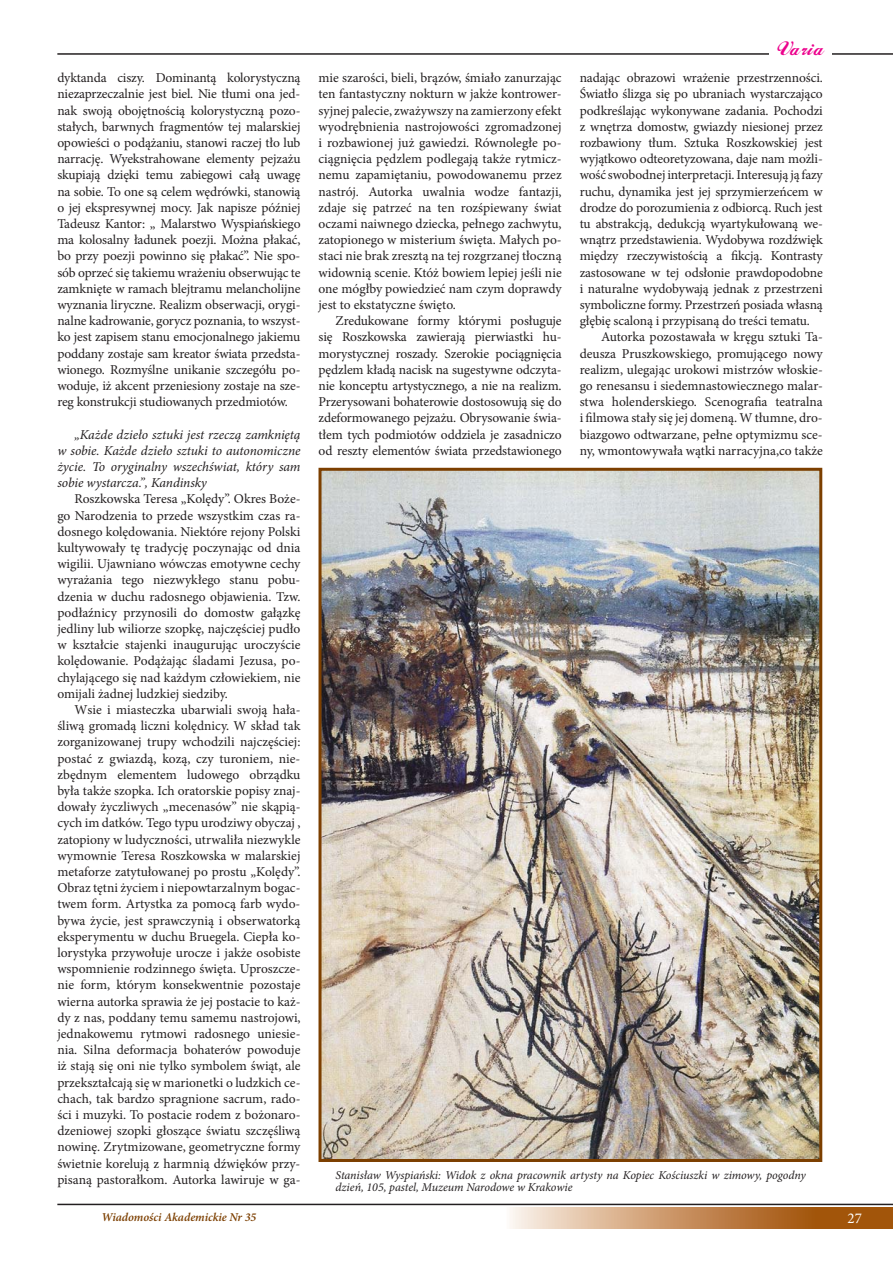
<style>
.page{position:relative;width:893px;height:1263px;background:#fff}
.page>*{position:absolute;margin:0;border:0;box-sizing:border-box;transform-origin:0 0}
.t1{font:18px "FL Starogrecki 1";letter-spacing:.01em;color:#ec008c}
.t2{font:15px "Minion Pro";color:#fff}
.t3{font:13.5px/16.2px "Minion Pro";letter-spacing:-.01em;color:#231f20;text-align:justify}
.t4{font:italic 13.5px/16.2px "Minion Pro";letter-spacing:-.01em;color:#231f20;text-align:justify}
.t5{font:italic 12px/12px "Minion Pro";letter-spacing:-.005em;color:#231f20}
.t6{font:italic 600 12px "Minion Pro";color:#7c3f00}
</style>
<div class="page">
<svg style="left:510px;top:1208px;width:372px;height:21px;background:#c69161"></svg>
<hr style="left:57px;top:1204px;width:836px;height:1px;background:#231f20">
<hr style="left:57px;top:53px;width:836px;height:2px;background:#231f20">
<div style="left:882px;top:1208px;width:11px;height:21px;background:#a2550a"></div>
<div style="left:769px;top:44px;width:62px;height:20px;background:#fff"></div>
<img style="left:322px;top:472px;width:496px;height:686px">
<div style="left:318px;top:468px;width:504px;height:694px;border:3px solid #7c3f00"></div>
<p class="t3" style="left:57px;top:71px;width:245px">dyktanda ciszy. Dominantą kolorystyczną niezaprzeczalnie jest biel. Nie tłumi ona jed&shy;nak swoją obojętnością kolorystyczną pozo&shy;stałych, barwnych fragmentów tej malarskiej opowieści o podążaniu, stanowi raczej tło lub narrację. Wyekstrahowane elementy pejzażu skupiają dzięki temu zabiegowi całą uwagę na sobie. To one są celem wędrówki, stanowią o jej ekspresywnej mocy. Jak napisze później Tadeusz Kantor: „ Malarstwo Wyspiańskiego ma kolosalny ładunek poezji. Można płakać, bo przy poezji powinno się płakać”. Nie spo&shy;sób oprzeć się takiemu wrażeniu obserwując te zamknięte w ramach blejtramu melancholijne wyznania liryczne. Realizm obserwacji, orygi&shy;nalne kadrowanie, gorycz poznania, to wszyst&shy;ko jest zapisem stanu emocjonalnego jakiemu poddany zostaje sam kreator świata przedsta&shy;wionego. Rozmyślne unikanie szczegółu po&shy;woduje, iż akcent przeniesiony zostaje na sze&shy;reg konstrukcji studiowanych przedmiotów.</p>
<p class="t4" style="left:57px;top:427px;width:245px;text-indent:17px">„Każde dzieło sztuki jest rzeczą zamkniętą w sobie. Każde dzieło sztuki to autonomiczne życie. To oryginalny wszechświat, który sam sobie wystarcza.”, Kandinsky</p>
<p class="t3" style="left:57px;top:492px;width:245px;text-indent:17px">Roszkowska Teresa „Kolędy”. Okres Boże&shy;go Narodzenia to przede wszystkim czas ra&shy;dosnego kolędowania. Niektóre rejony Polski kultywowały tę tradycję poczynając od dnia wigilii. Ujawniano wówczas emotywne cechy wyrażania tego niezwykłego stanu pobu&shy;dzenia w duchu radosnego objawienia. Tzw. podłaźnicy przynosili do domostw gałązkę jedliny lub wiliorze szopkę, najczęściej pudło w kształcie stajenki inaugurując uroczyście kolędowanie. Podążając śladami Jezusa, po&shy;chylającego się nad każdym człowiekiem, nie omijali żadnej ludzkiej siedziby.</p>
<p class="t3" style="left:57px;top:703px;width:245px;text-indent:17px">Wsie i miasteczka ubarwiali swoją hała&shy;śliwą gromadą liczni kolędnicy. W skład tak zorganizowanej trupy wchodzili najczęściej: postać z gwiazdą, kozą, czy turoniem, nie&shy;zbędnym elementem ludowego obrządku była także szopka. Ich oratorskie popisy znaj&shy;dowały życzliwych „mecenasów” nie skąpią&shy;cych im datków. Tego typu urodziwy obyczaj , zatopiony w ludyczności, utrwaliła niezwykle wymownie Teresa Roszkowska w malarskiej metaforze zatytułowanej po prostu „Kolędy”.<br>Obraz tętni życiem i niepowtarzalnym bogac&shy;twem form. Artystka za pomocą farb wydo&shy;bywa życie, jest sprawczynią i obserwatorką eksperymentu w duchu Bruegela. Ciepła ko&shy;lorystyka przywołuje urocze i jakże osobiste wspomnienie rodzinnego święta. Uproszcze&shy;nie form, którym konsekwentnie pozostaje wierna autorka sprawia że jej postacie to każ&shy;dy z nas, poddany temu samemu nastrojowi, jednakowemu rytmowi radosnego uniesie&shy;nia. Silna deformacja bohaterów powoduje iż stają się oni nie tylko symbolem świąt, ale przekształcają się w marionetki o ludzkich ce&shy;chach, tak bardzo spragnione sacrum, rado&shy;ści i muzyki. To postacie rodem z bożonaro&shy;dzeniowej szopki głoszące światu szczęśliwą nowinę. Zrytmizowane, geometryczne formy świetnie korelują z harmnią dźwięków przy&shy;pisaną pastorałkom. Autorka lawiruje w ga-</p>
<p class="t3" style="left:318px;top:71px;width:245px">mie szarości, bieli, brązów, śmiało zanurzając ten fantastyczny nokturn w jakże kontrower&shy;syjnej palecie, zważywszy na zamierzony efekt wyodrębnienia nastrojowości zgromadzonej i rozbawionej już gawiedzi. Równoległe po&shy;ciągnięcia pędzlem podlegają także rytmicz&shy;nemu zapamiętaniu, powodowanemu przez nastrój. Autorka uwalnia wodze fantazji, zdaje się patrzeć na ten rozśpiewany świat oczami naiwnego dziecka, pełnego zachwytu, zatopionego w misterium święta. Małych po&shy;staci nie brak zresztą na tej rozgrzanej tłoczną widownią scenie. Któż bowiem lepiej jeśli nie one mógłby powiedzieć nam czym doprawdy jest to ekstatyczne święto.</p>
<p class="t3" style="left:318px;top:314px;width:245px;text-indent:17px">Zredukowane formy którymi posługuje się Roszkowska zawierają pierwiastki hu&shy;morystycznej roszady. Szerokie pociągnięcia pędzlem kładą nacisk na sugestywne odczyta&shy;nie konceptu artystycznego, a nie na realizm.<br>Przerysowani bohaterowie dostosowują się do zdeformowanego pejzażu. Obrysowanie świa&shy;tłem tych podmiotów oddziela je zasadniczo od reszty elementów świata przedstawionego</p>
<h1 class="t1" style="left:777px;top:44px;width:47px">Varia</h1>
<p class="t3" style="left:580px;top:71px;width:245px">nadając obrazowi wrażenie przestrzenności.</p>
<p class="t3" style="left:580px;top:87px;width:245px">Światło ślizga się po ubraniach wystarczająco</p>
<p class="t3" style="left:580px;top:103px;width:245px">podkreślając wykonywane zadania. Pochodzi</p>
<p class="t3" style="left:580px;top:119px;width:245px">z wnętrza domostw, gwiazdy niesionej przez</p>
<p class="t3" style="left:580px;top:136px;width:244px">rozbawiony tłum. Sztuka Roszkowskiej jest</p>
<p class="t3" style="left:580px;top:152px;width:245px">wyjątkowo odteoretyzowana, daje nam możli-</p>
<p class="t3" style="left:580px;top:168px;width:245px">wość swobodnej interpretacji. Interesują ją fazy</p>
<p class="t3" style="left:580px;top:184px;width:245px">ruchu, dynamika jest jej sprzymierzeńcem w</p>
<p class="t3" style="left:580px;top:200px;width:245px">drodze do porozumienia z odbiorcą. Ruch jest</p>
<p class="t3" style="left:580px;top:217px;width:245px">tu abstrakcją, dedukcją wyartykułowaną we-</p>
<p class="t3" style="left:580px;top:233px;width:245px">wnątrz przedstawienia. Wydobywa rozdźwięk</p>
<p class="t3" style="left:580px;top:249px;width:245px">między rzeczywistością a fikcją. Kontrasty</p>
<p class="t3" style="left:580px;top:265px;width:245px">zastosowane w tej odsłonie prawdopodobne</p>
<p class="t3" style="left:580px;top:281px;width:245px">i naturalne wydobywają jednak z przestrzeni</p>
<p class="t3" style="left:580px;top:298px;width:245px">symboliczne formy. Przestrzeń posiada własną</p>
<p class="t3" style="left:580px;top:314px;width:232px">głębię scaloną i przypisaną do treści tematu.</p>
<p class="t3" style="left:601px;top:330px;width:223px">Autorka pozostawała w kręgu sztuki Ta-</p>
<p class="t3" style="left:580px;top:346px;width:245px">deusza Pruszkowskiego, promującego nowy</p>
<p class="t3" style="left:580px;top:362px;width:245px">realizm, ulegając urokowi mistrzów włoskie-</p>
<p class="t3" style="left:580px;top:379px;width:245px">go renesansu i siedemnastowiecznego malar-</p>
<p class="t3" style="left:580px;top:395px;width:245px">stwa holenderskiego. Scenografia teatralna</p>
<p class="t3" style="left:580px;top:411px;width:245px">i filmowa stały się jej domeną. W tłumne, dro-</p>
<p class="t3" style="left:580px;top:427px;width:245px">biazgowo odtwarzane, pełne optymizmu sce-</p>
<p class="t3" style="left:580px;top:443px;width:245px">ny, wmontowywała wątki narracyjna,co także</p>
<p class="t5" style="left:335px;top:1170px;width:472px">Stanisław Wyspiański: Widok z okna pracownik artysty na Kopiec Kościuszki w zimowy, pogodny dzień, 105, pastel, Muzeum Narodowe w Krakowie</p>
<p class="t6" style="left:101px;top:1209px;width:157px">Wiadomości Akademickie Nr 35</p>
<p class="t2" style="left:847px;top:1212px;width:16px">27</p>
</div>
